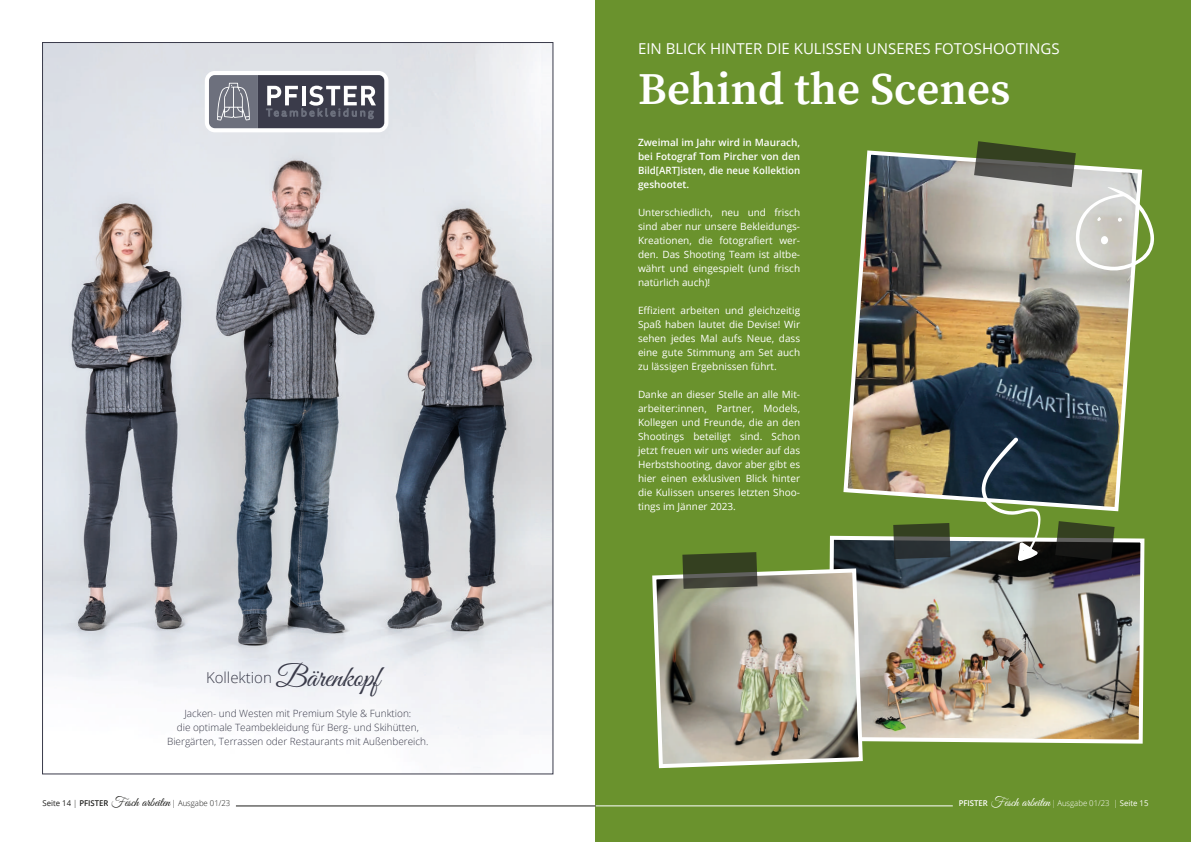
<style>
.page{position:relative;width:1191px;height:842px;background:#fff}
.page>*{position:absolute;margin:0;border:0;box-sizing:border-box;transform-origin:0 0}
.t1{font:45px "Source Serif Variable";color:#fff}
.t2{font:15px "Open Sans";color:#fff}
.t3{font:300 15px "Open Sans";color:#393a49}
.t4{font:13px "Great Vibes";color:#1d1d1b}
.t5{font:13px "Great Vibes";color:#fff}
.t6{font:10px/14px "Open Sans";color:#fff;text-align:justify}
.t7{font:300 10px/14px "Open Sans";color:#393a49;text-align:center}
.t8{font:600 10px/14px "Open Sans";color:#fff;text-align:justify}
.t9{font:300 8px "Open Sans";color:#1d1d1b}
.t10{font:300 8px "Open Sans";color:#fff}
.s1{font-family:"Great Vibes";font-weight:400;font-size:30px}
.s2{font-weight:600}
.s3{font-weight:400}
</style>
<div class="page">
<div style="left:596px;top:0;width:595px;height:842px;background:#6a922d"></div>
<hr style="left:595px;top:806px;width:357px;height:1px;background:#fff">
<hr style="left:236px;top:806px;width:359px;height:1px;background:#1d1d1b">
<img style="left:843px;top:150px;width:292px;height:362px">
<img style="left:829px;top:535px;width:316px;height:209px">
<svg style="left:652px;top:566px;width:213px;height:203px;background:#adac99"></svg>
<svg style="left:682px;top:552px;width:75px;height:37px;background:#444c33"></svg>
<svg style="left:893px;top:523px;width:57px;height:36px;background:#353e32"></svg>
<svg style="left:1055px;top:521px;width:59px;height:40px;background:#2e3621"></svg>
<svg style="left:974px;top:141px;width:180px;height:133px"></svg>
<svg style="left:981px;top:437px;width:59px;height:124px"></svg>
<img style="left:44px;top:44px;width:507px;height:697px">
<svg style="left:205px;top:71px;width:183px;height:61px"></svg>
<h2 class="t2" style="left:638px;top:38px;width:423px">EIN BLICK HINTER DIE KULISSEN UNSERES FOTOSHOOTINGS</h2>
<h1 class="t1" style="left:638px;top:59px;width:374px">Behind the Scenes</h1>
<h2 class="t3" style="left:206px;top:667px;width:175px">Kollektion <span class="s1">Bärenkopf</span></h2>
<p class="t7" style="left:167px;top:706px;width:263px">Jacken- und Westen mit Premium Style &amp; Funktion:<br>die optimale Teambekleidung für Berg- und Skihütten,<br>Biergärten, Terrassen oder Restaurants mit Außenbereich.</p>
<p class="t8" style="left:638px;top:135px;width:164px">Zweimal im Jahr wird in Maurach, bei Fotograf Tom Pircher von den Bild[ART]isten, die neue Kollektion geshootet.</p>
<p class="t6" style="left:638px;top:205px;width:164px">Unterschiedlich, neu und frisch sind aber nur unsere Bekleidungs-Kreationen, die fotografiert wer&shy;den. Das Shooting Team ist altbe&shy;währt und eingespielt (und frisch natürlich auch)!</p>
<p class="t6" style="left:638px;top:303px;width:164px">Effizient arbeiten und gleichzeitig Spaß haben lautet die Devise! Wir sehen jedes Mal aufs Neue, dass eine gute Stimmung am Set auch zu lässigen Ergebnissen führt.</p>
<p class="t6" style="left:638px;top:387px;width:164px">Danke an dieser Stelle an alle Mit&shy;arbeiter:innen, Partner, Models, Kollegen und Freunde, die an den Shootings beteiligt sind. Schon jetzt freuen wir uns wieder auf das Herbstshooting, davor aber gibt es hier einen exklusiven Blick hinter die Kulissen unseres letzten Shoo&shy;tings im Jänner 2023.</p>
<h3 class="t4" style="left:111px;top:795px;width:61px">Fesch arbeiten</h3>
<p class="t10" style="left:958px;top:797px;width:191px"><span class="s2">PFISTER</span> ANZIEHEND GUT | Ausgabe 01/23 | <span class="s3">Seite 15</span></p>
<h3 class="t5" style="left:991px;top:795px;width:61px">Fesch arbeiten</h3>
<p class="t9" style="left:43px;top:797px;width:189px"><span class="s3">Seite 14</span> | <span class="s2">PFISTER</span> ANZIEHEND GUT | Ausgabe 01/23</p>
</div>
